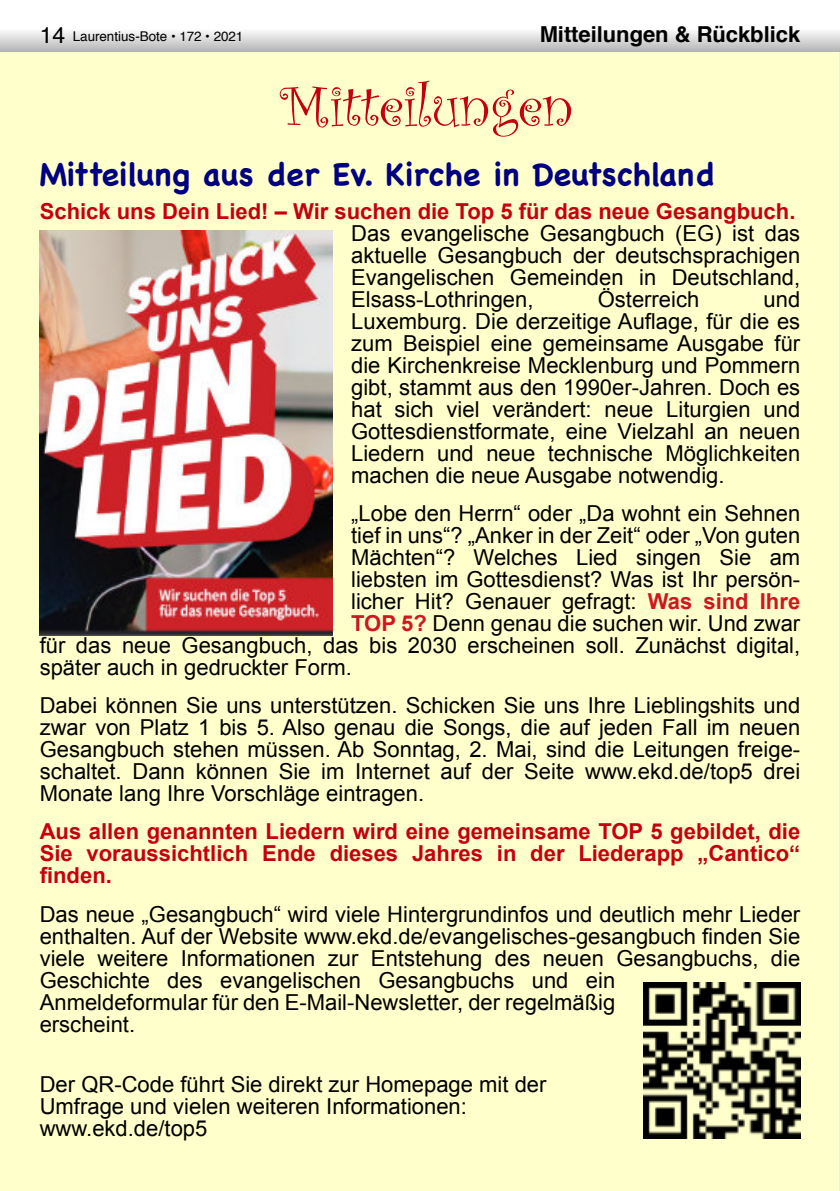
<style>
.page{position:relative;width:840px;height:1191px;background:#fff}
.page>*{position:absolute;margin:0;border:0;box-sizing:border-box;transform-origin:0 0}
.t1{font:60px "Curlz";color:#c5000d}
.t2{font:700 32px "Chalkboard";color:#000080}
.t3{font:22px/22px "Arial";color:#000;text-align:justify}
.t4{font:700 22px/22px "Arial";color:#c5000d;text-align:justify}
.t5{font:700 22px "Helvetica";letter-spacing:-.005em;color:#000}
.t6{font:13.4px "Helvetica";letter-spacing:-.005em;color:#000}
.s1{font-size:23px}
.s2{font-weight:700;color:#ce181e}
</style>
<div class="page">
<div style="left:0;top:51px;width:839px;height:1140px;background:#ffc"></div>
<div style="left:0;top:23px;width:839px;height:28px;background:linear-gradient(to bottom,#fff,#bcbcbc)"></div>
<svg style="left:839px;top:32px;width:1px;height:19px"></svg>
<img style="left:643px;top:982px;width:156px;height:156px">
<img style="left:40px;top:230px;width:292px;height:405px">
<p class="t6" style="left:40px;top:31px;width:205px"><span class="s1">14</span> Laurentius-Bote • 172 • 2021</p>
<p class="t5" style="left:539px;top:25px;width:262px">Mitteilungen &amp; Rückblick</p>
<h1 class="t1" style="left:279px;top:82px;width:295px">Mitteilungen</h1>
<h2 class="t2" style="left:40px;top:154px;width:676px">Mitteilung aus der Ev. Kirche in Deutschland</h2>
<p class="t4" style="left:40px;top:202px;width:756px">Schick uns Dein Lied! – Wir suchen die Top 5 für das neue Gesangbuch.</p>
<p class="t3" style="left:351px;top:224px;width:450px">Das evangelische Gesangbuch (EG) ist das aktuelle Gesangbuch der deutschsprachigen Evangelischen Gemeinden in Deutschland, Elsass-Lothringen,</p>
<p class="t3" style="left:597px;top:290px;width:103px">Österreich</p>
<p class="t3" style="left:351px;top:290px;width:450px;text-indent:412px">und Luxemburg. Die derzeitige Auflage, für die es zum Beispiel eine gemeinsame Ausgabe für die Kirchenkreise Mecklenburg und Pommern gibt, stammt aus den 1990er-Jahren. Doch es hat sich viel verändert: neue Liturgien und Gottesdienstformate, eine Vielzahl an neuen Liedern und neue technische Möglichkeiten machen die neue Ausgabe notwendig.</p>
<p class="t3" style="left:351px;top:504px;width:450px">„Lobe den Herrn“ oder „Da wohnt ein Sehnen</p>
<p class="t3" style="left:351px;top:526px;width:450px">tief in uns“? „Anker in der Zeit“ oder „Von guten</p>
<p class="t3" style="left:351px;top:548px;width:450px">Mächten“? Welches Lied singen Sie am</p>
<p class="t3" style="left:351px;top:570px;width:450px">liebsten im Gottesdienst? Was ist Ihr persön-</p>
<p class="t3" style="left:351px;top:592px;width:450px">licher Hit? Genauer gefragt: <span class="s2">Was sind Ihre</span></p>
<p class="t3" style="left:351px;top:614px;width:450px"><span class="s2">TOP 5?</span> Denn genau die suchen wir. Und zwar</p>
<p class="t3" style="left:40px;top:636px;width:761px">für das neue Gesangbuch, das bis 2030 erscheinen soll. Zunächst digital,</p>
<p class="t3" style="left:40px;top:658px;width:313px">später auch in gedruckter Form.</p>
<p class="t3" style="left:40px;top:696px;width:761px">Dabei können Sie uns unterstützen. Schicken Sie uns Ihre Lieblingshits und zwar von Platz 1 bis 5. Also genau die Songs, die auf jeden Fall im neuen Gesangbuch stehen müssen. Ab Sonntag, 2. Mai, sind die Leitungen freige&shy;schaltet. Dann können Sie im Internet auf der Seite www.ekd.de/top5 drei Monate lang Ihre Vorschläge eintragen.</p>
<p class="t4" style="left:40px;top:822px;width:761px">Aus allen genannten Liedern wird eine gemeinsame TOP 5 gebildet, die Sie voraussichtlich Ende dieses Jahres in der Liederapp „Cantico“ finden.</p>
<p class="t3" style="left:40px;top:904px;width:761px;text-align:left">Das neue „Gesangbuch“ wird viele Hintergrundinfos und deutlich mehr Lieder enthalten. Auf der Website www.ekd.de/evangelisches-gesangbuch finden Sie viele weitere Informationen zur Entstehung des neuen Gesangbuchs, die Geschichte des evangelischen Gesangbuchs und ein<br>Anmeldeformular für den E-Mail-Newsletter, der regelmäßig<br>erscheint.</p>
<p class="t3" style="left:40px;top:1074px;width:508px;text-align:left">Der QR-Code führt Sie direkt zur Homepage mit der<br>Umfrage und vielen weiteren Informationen: www.ekd.de/top5</p>
</div>
